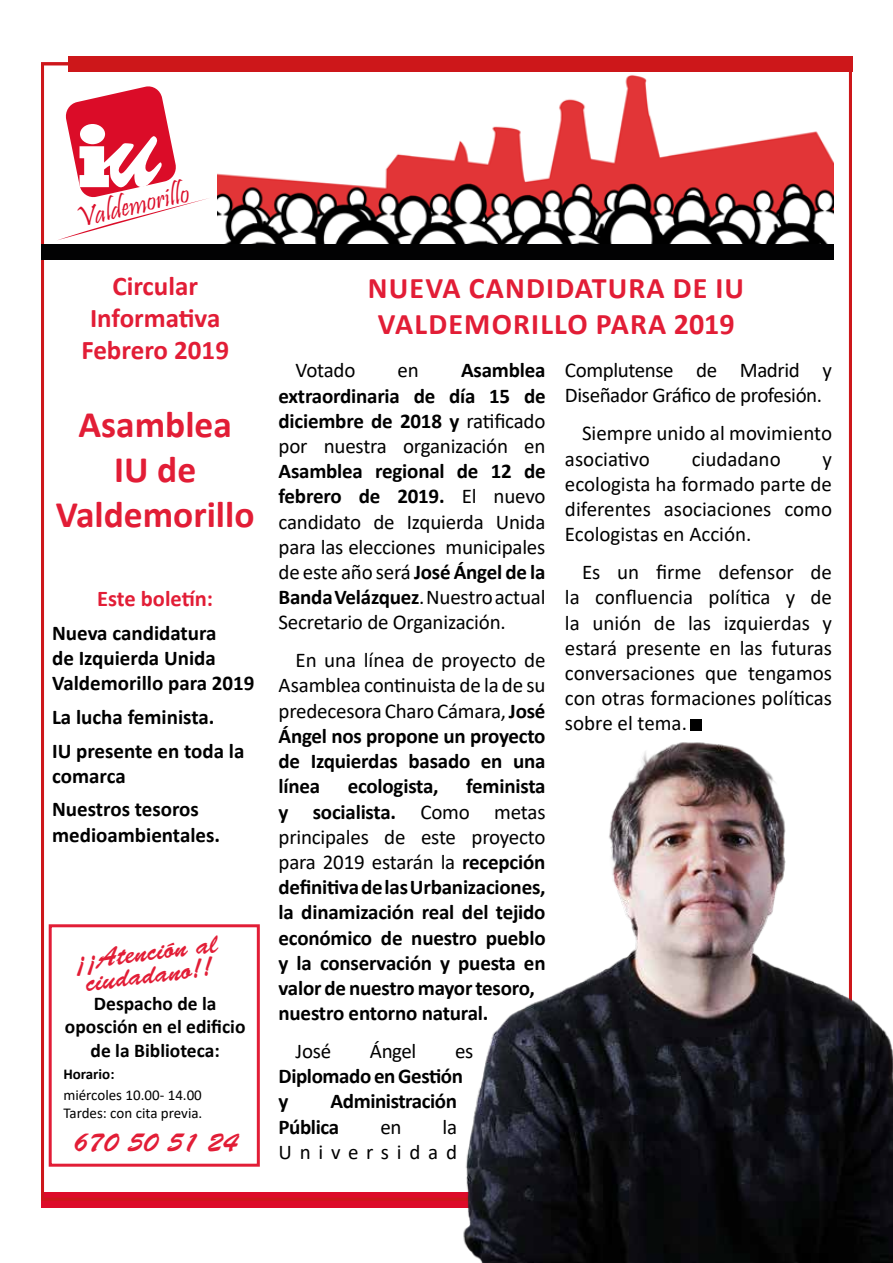
<style>
.page{position:relative;width:893px;height:1263px;background:#fff}
.page>*{position:absolute;margin:0;border:0;box-sizing:border-box;transform-origin:0 0}
.t1{font:700 37.5px/45px "Calibri";color:#e21d36;text-align:center}
.t2{font:700 30px/36px "Calibri";letter-spacing:.04em;color:#e21d36;text-align:center}
.t3{font:28.8px "Pristina";color:#db0c28;scale:.96 1}
.t4{font:27px/22.5px "Brush Script Std";color:#e21d36}
.t5{font:700 27px/32.4px "Calibri";color:#e21d36;text-align:center}
.t6{font:700 22.5px "Calibri";color:#e21d36}
.t7{font:21px/25.2px "Calibri";letter-spacing:-.01em;color:#000;text-align:justify}
.t8{font:700 21px/25.2px "Calibri";letter-spacing:-.01em;color:#000}
.t9{font:21px/25.2px "Calibri";letter-spacing:.37em;color:#000;text-align:right}
.t10{font:700 19.5px/23.4px "Calibri";color:#000;text-align:center}
.t11{font:15px/18px "Calibri";color:#000}
.t12{font:700 15px "Calibri";color:#000}
.s1{font-weight:400}
.s2{font-weight:700}
</style>
<div class="page">
<div style="left:41px;top:1192px;width:785px;height:16px;background:#dd0b2a"></div>
<img style="left:218px;top:75px;width:615px;height:169px">
<div style="left:41px;top:244px;width:792px;height:16px;background:#020203"></div>
<svg style="left:58px;top:86px;width:151px;height:154px"></svg>
<div style="left:68px;top:57px;width:785px;height:15px;background:#cd171a"></div>
<div style="left:49px;top:924px;width:211px;height:243px;border:3px solid #e21d36"></div>
<img style="left:450px;top:731px;width:443px;height:532px">
<div style="left:690px;top:719px;width:12px;height:11px;background:#000"></div>
<h3 class="t3" style="left:73px;top:202px;width:121px;rotate:-13deg">Valdemorillo</h3>
<p class="t5" style="left:81px;top:269px;width:149px">Circular<br>Informativa<br>Febrero 2019</p>
<h1 class="t1" style="left:56px;top:401px;width:200px">Asamblea<br>IU de<br>Valdemorillo</h1>
<p class="t6" style="left:97px;top:583px;width:117px">Este boletín:</p>
<p class="t8" style="left:52px;top:620px;width:204px">Nueva candidatura<br>de Izquierda Unida<br>Valdemorillo para 2019</p>
<p class="t8" style="left:52px;top:700px;width:194px;line-height:33.8px">La lucha feminista.<br>IU presente en toda la</p>
<p class="t8" style="left:52px;top:758px;width:148px;line-height:33.8px">comarca<br>Nuestros tesoros</p>
<p class="t8" style="left:52px;top:822px;width:170px">medioambientales.</p>
<p class="t4" style="left:74px;top:950px;width:144px;rotate:-7deg">¡¡Atención al ciudadano!!</p>
<p class="t10" style="left:65px;top:991px;width:182px">Despacho de la oposción en el edificio de la Biblioteca:</p>
<p class="t12" style="left:63px;top:1063px;width:53px">Horario:</p>
<p class="t11" style="left:63px;top:1086px;width:141px">miércoles 10.00- 14.00<br>Tardes: con cita previa.</p>
<p class="t4" style="left:73px;top:1131px;width:166px">670 50 51 24</p>
<h2 class="t2" style="left:368px;top:270px;width:378px">NUEVA CANDIDATURA DE IU<br>VALDEMORILLO PARA 2019</h2>
<p class="t8" style="left:279px;top:357px;width:269px;text-align:justify;text-indent:183px">Asamblea extraordinaria de día 15 de diciembre de 2018 y <span class="s1">ratificado por nuestra organización en</span></p>
<p class="t7" style="left:279px;top:458px;width:269px"><span class="s2">Asamblea regional de 12 de febrero de 2019.</span> El nuevo candidato de Izquierda Unida para las elecciones municipales de este año será <span class="s2">José Ángel de la Banda Velázquez</span>. Nuestro actual Secretario de Organización.</p>
<p class="t7" style="left:279px;top:647px;width:269px;text-indent:17px">En una línea de proyecto de Asamblea continuista de la de su predecesora Charo Cámara, <span class="s2">José Ángel nos propone un proyecto de Izquierdas basado en una línea</span></p>
<p class="t7" style="left:296px;top:357px;width:61px">Votado</p>
<p class="t7" style="left:398px;top:357px;width:23px">en</p>
<p class="t8" style="left:279px;top:773px;width:269px;text-indent:188px">feminista y socialista. <span class="s1">Como metas principales de este proyecto para 2019 estarán la</span> recepción definitiva de las Urbanizaciones, la dinamización real del tejido económico de nuestro pueblo y la conservación y puesta en valor de nuestro mayor tesoro, nuestro entorno natural.</p>
<p class="t7" style="left:296px;top:1038px;width:37px">José</p>
<p class="t7" style="left:370px;top:1038px;width:48px">Ángel</p>
<p class="t7" style="left:455px;top:1038px;width:20px">es</p>
<p class="t8" style="left:279px;top:1063px;width:186px">Diplomado en Gestión y</p>
<p class="t8" style="left:348px;top:773px;width:93px">ecologista,</p>
<p class="t8" style="left:279px;top:1088px;width:180px;text-indent:52px">Administración<br>Pública</p>
<p class="t9" style="left:279px;top:1113px;width:180px">la<br>Universidad</p>
<p class="t7" style="left:380px;top:1113px;width:23px">en</p>
<p class="t7" style="left:565px;top:357px;width:268px">Complutense de Madrid y<br>Diseñador Gráfico de profesión.</p>
<p class="t7" style="left:565px;top:420px;width:269px;text-indent:17px">Siempre unido al movimiento asociativo</p>
<p class="t7" style="left:692px;top:445px;width:90px">ciudadano</p>
<p class="t7" style="left:565px;top:445px;width:269px;text-indent:258px">y ecologista ha formado parte de diferentes asociaciones como Ecologistas en Acción.</p>
<p class="t7" style="left:565px;top:559px;width:269px;text-indent:17px">Es un firme defensor de la confluencia política y de la unión de las izquierdas y estará presente en las futuras conversaciones que tengamos con otras formaciones políticas sobre el tema.</p>
</div>
